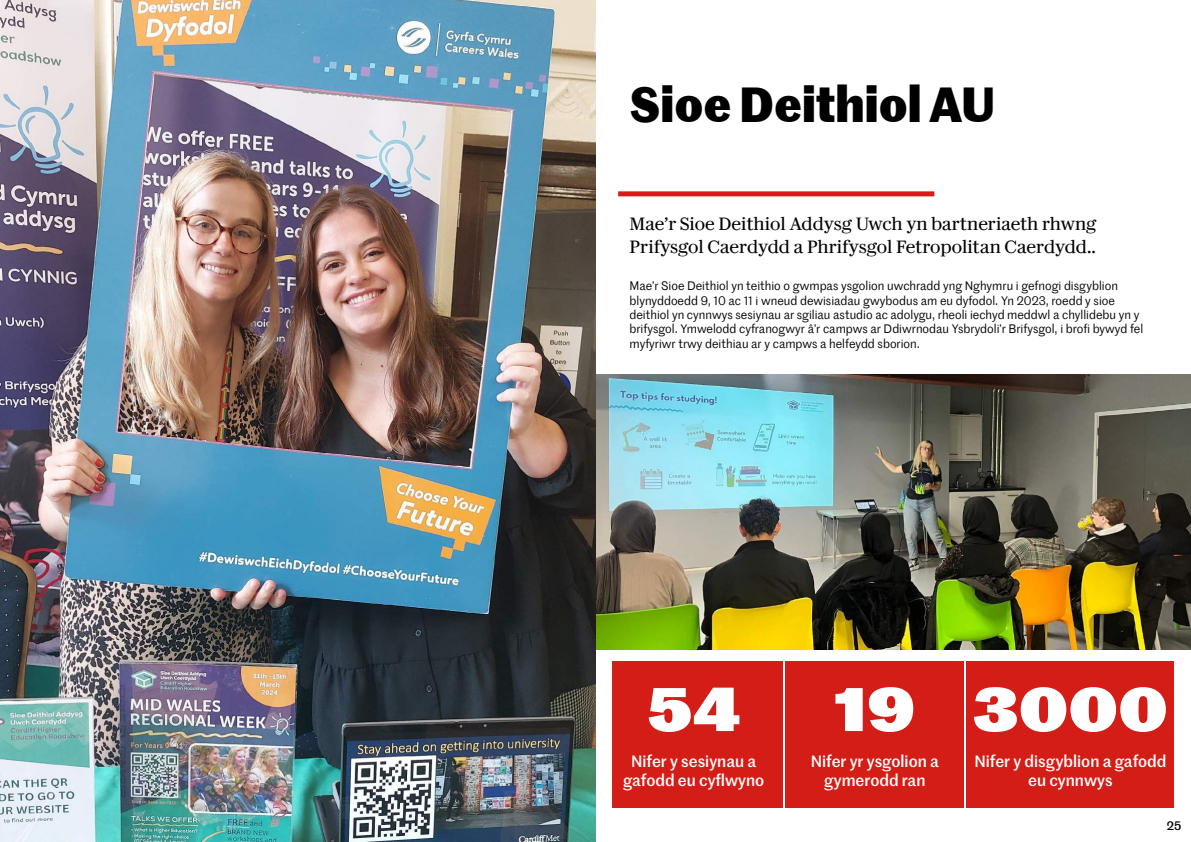
<style>
.page{position:relative;width:1191px;height:842px;background:#fff}
.page>*{position:absolute;margin:0;border:0;box-sizing:border-box;transform-origin:0 0}
.t1{font:900 60px "Marr Sans TT";color:#fff}
.t2{font:700 48px "Marr Sans TT";color:#000}
.t3{font:18px/23px "Darby Serif Text TT";color:#000}
.t4{font:500 16px/19.2px "Marr Sans";color:#fff;text-align:center}
.t5{font:12px/14.4px "Marr Sans TT";color:#000}
.t6{font:500 12px "Marr Sans";color:#000}
</style>
<div class="page">
<div style="left:612px;top:662px;width:170px;height:146px;background:#d51d17"></div>
<div style="left:785px;top:662px;width:179px;height:146px;background:#d51d17"></div>
<div style="left:967px;top:662px;width:207px;height:146px;background:#d51d17"></div>
<img style="left:595px;top:374px;width:596px;height:275px">
<div style="left:618px;top:191px;width:316px;height:5px;background:#d51d17"></div>
<img style="left:0;top:0;width:595px;height:842px">
<h2 class="t2" style="left:629px;top:68px;width:367px">Sioe Deithiol AU</h2>
<h3 class="t3" style="left:629px;top:211px;width:468px">Mae’r Sioe Deithiol Addysg Uwch yn bartneriaeth rhwng<br>Prifysgol Caerdydd a Phrifysgol Fetropolitan Caerdydd..</h3>
<p class="t5" style="left:629px;top:278px;width:515px">Mae’r Sioe Deithiol yn teithio o gwmpas ysgolion uwchradd yng Nghymru i gefnogi disgyblion blynyddoedd 9, 10 ac 11 i wneud dewisiadau gwybodus am eu dyfodol. Yn 2023, roedd y sioe deithiol yn cynnwys sesiynau ar sgiliau astudio ac adolygu, rheoli iechyd meddwl a chyllidebu yn y brifysgol. Ymwelodd cyfranogwyr â’r campws ar Ddiwrnodau Ysbrydoli’r Brifysgol, i brofi bywyd fel myfyriwr trwy deithiau ar y campws a helfeydd sborion.</p>
<h1 class="t1" style="left:647px;top:660px;width:95px">54</h1>
<h1 class="t1" style="left:834px;top:660px;width:335px">19 3000</h1>
<h3 class="t4" style="left:974px;top:750px;width:194px">Nifer y disgyblion a gafodd eu cynnwys</h3>
<h3 class="t4" style="left:623px;top:750px;width:143px">Nifer y sesiynau a gafodd eu cyflwyno</h3>
<h3 class="t4" style="left:810px;top:750px;width:130px">Nifer yr ysgolion a gymerodd ran</h3>
<p class="t6" style="left:1166px;top:816px;width:16px">25</p>
</div>
